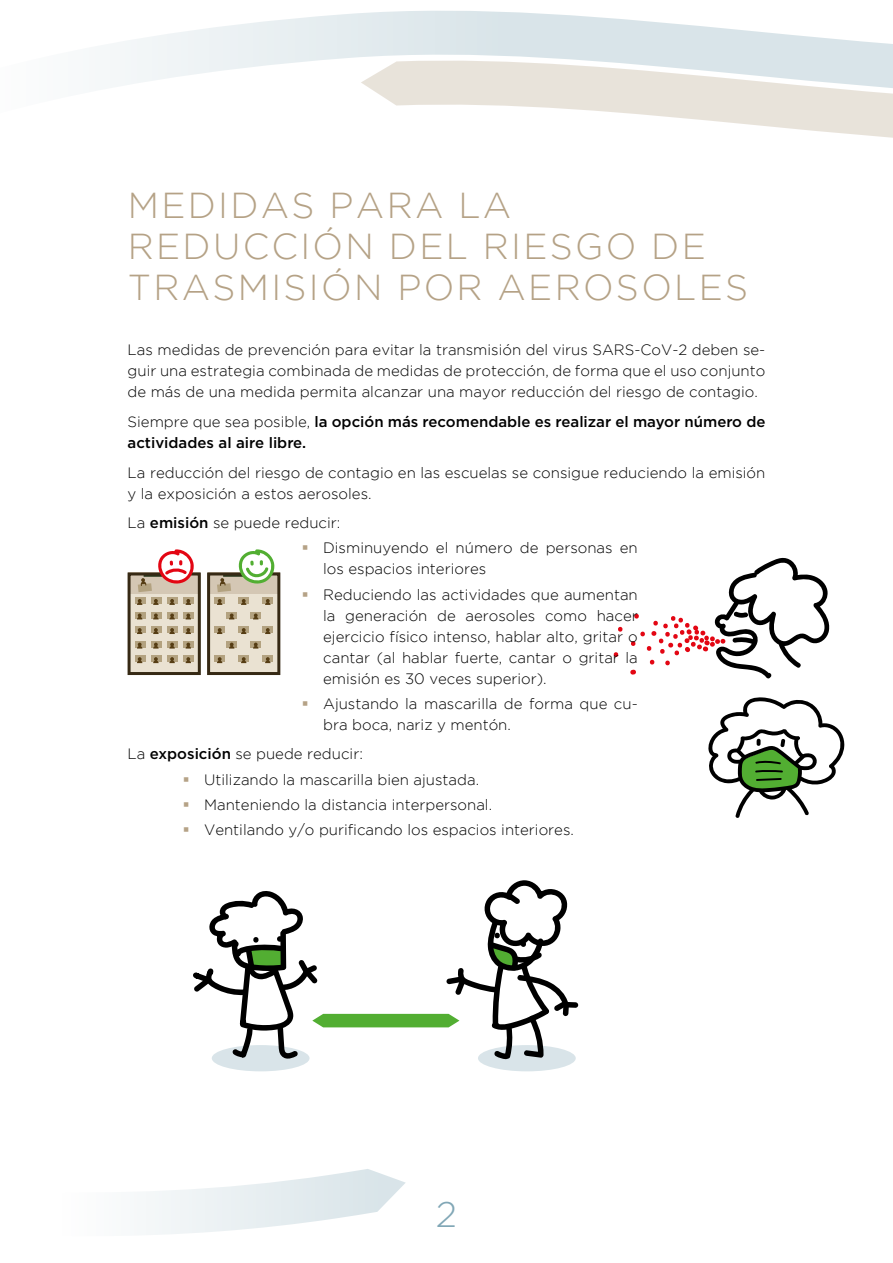
<style>
.page{position:relative;width:893px;height:1263px;background:#fff}
.page>*{position:absolute;margin:0;border:0;box-sizing:border-box;transform-origin:0 0}
.t1{font:300 36px/41.4px "Gotham";letter-spacing:.065em;color:#b5a286}
.t2{font:300 36px "Gotham";color:#81a7b6}
.t3{font:300 15px/21px "Gotham";color:#000}
.t4{font:500 15px/21px "Gotham";color:#000}
.s1{font-weight:300}
.s2{font-weight:500}
.s3{color:#b5a286}
</style>
<div class="page">
<svg style="left:110px;top:13px;width:251px;height:75px"></svg>
<svg style="left:146px;top:1169px;width:260px;height:66px"></svg>
<svg style="left:361px;top:11px;width:532px;height:127px"></svg>
<div style="left:212px;top:1045px;width:98px;height:26px;background:#d9e4e9;border-radius:50%"></div>
<div style="left:478px;top:1045px;width:98px;height:26px;background:#d9e4e9;border-radius:50%"></div>
<svg style="left:630px;top:558px;width:200px;height:121px"></svg>
<svg style="left:618px;top:627px;width:5px;height:5px"></svg>
<svg style="left:613px;top:652px;width:6px;height:5px"></svg>
<svg style="left:708px;top:697px;width:137px;height:121px"></svg>
<svg style="left:193px;top:880px;width:385px;height:180px"></svg>
<svg style="left:127px;top:549px;width:154px;height:126px"></svg>
<h1 class="t1" style="left:128px;top:184px;width:622px">MEDIDAS PARA LA<br>REDUCCIÓN DEL RIESGO DE<br>TRASMISIÓN POR AEROSOLES</h1>
<p class="t3" style="left:128px;top:339px;width:639px;text-align:justify">Las medidas de prevención para evitar la transmisión del virus SARS-CoV-2 deben se&shy;guir una estrategia combinada de medidas de protección, de forma que el uso conjunto de más de una medida permita alcanzar una mayor reducción del riesgo de contagio.</p>
<p class="t4" style="left:128px;top:411px;width:639px"><span class="s1">Siempre que sea posible,</span> la opción más recomendable es realizar el mayor número de actividades al aire libre.</p>
<p class="t3" style="left:128px;top:461px;width:639px">La reducción del riesgo de contagio en las escuelas se consigue reduciendo la emisión y la exposición a estos aerosoles.</p>
<p class="t3" style="left:128px;top:512px;width:214px">La <span class="s2">emisión</span> se puede reducir:</p>
<p class="t3" style="left:323px;top:537px;width:316px;text-indent:-21px"><span class="s3">▪</span> Disminuyendo el número de personas en los espacios interiores</p>
<p class="t3" style="left:323px;top:583px;width:316px;text-align:justify;text-indent:-21px"><span class="s3">▪</span> Reduciendo las actividades que aumentan la generación de aerosoles como hacer ejercicio físico intenso, hablar alto, gritar o cantar (al hablar fuerte, cantar o gritar la emisión es 30 veces superior).</p>
<p class="t3" style="left:323px;top:693px;width:316px;text-indent:-21px"><span class="s3">▪</span> Ajustando la mascarilla de forma que cu&shy;bra boca, nariz y mentón.</p>
<p class="t3" style="left:128px;top:743px;width:237px">La <span class="s2">exposición</span> se puede reducir:</p>
<p class="t3" style="left:183px;top:768px;width:298px"><span class="s3">▪</span> Utilizando la mascarilla bien ajustada.</p>
<p class="t3" style="left:183px;top:794px;width:311px"><span class="s3">▪</span> Manteniendo la distancia interpersonal.</p>
<p class="t3" style="left:183px;top:819px;width:393px"><span class="s3">▪</span> Ventilando y/o purificando los espacios interiores.</p>
<h1 class="t2" style="left:436px;top:1194px;width:23px">2</h1>
</div>
